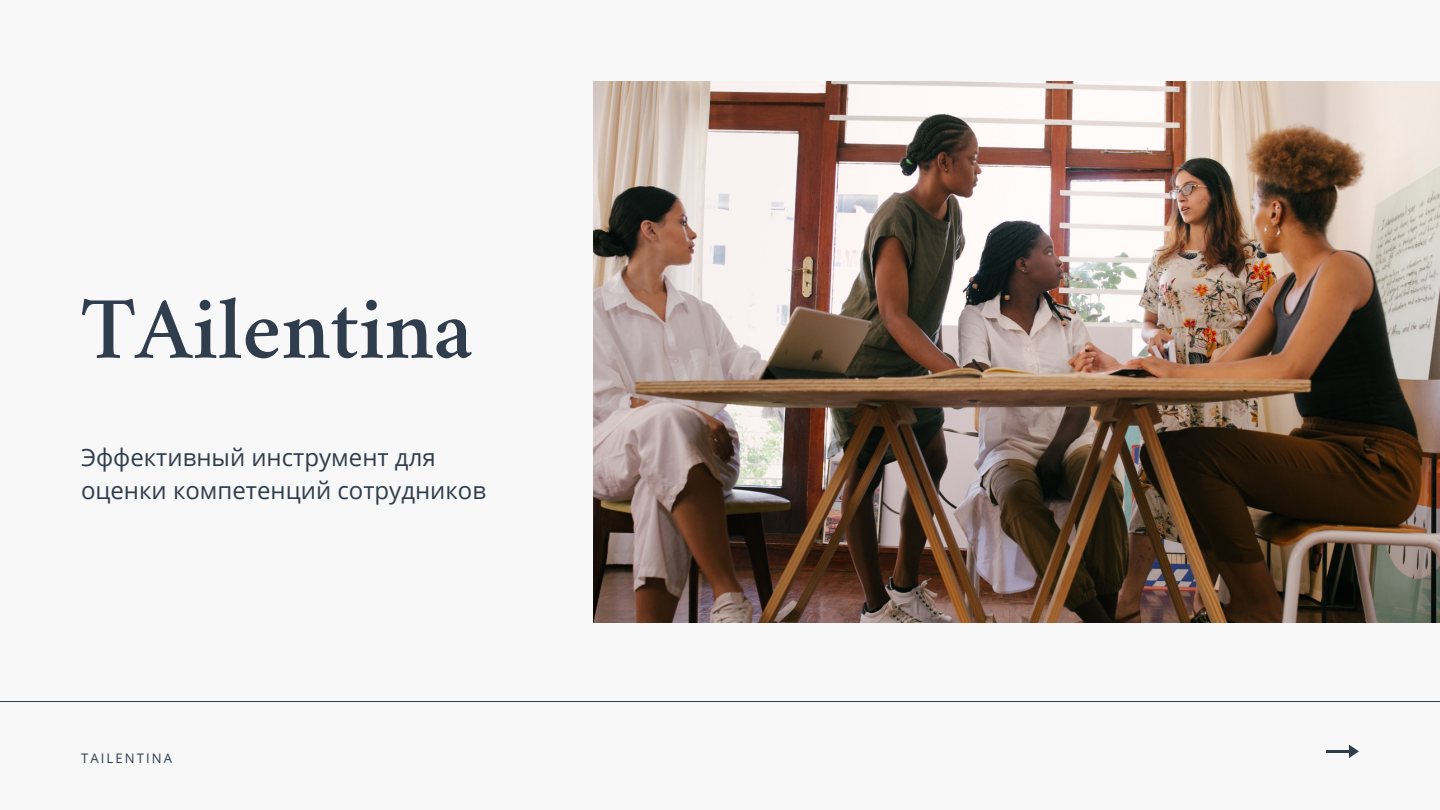
<style>
.page{position:relative;width:1440px;height:810px;background:#f8f8f8}
.page>*{position:absolute;margin:0;border:0;box-sizing:border-box;transform-origin:0 0}
.t1{font:600 89px "Crimson";color:#303d4d}
.t2{font:24px/32.9px "Open Sans";color:#303d4d}
.t3{font:13.1px "Open Sans";letter-spacing:.16em;color:#303d4d}
</style>
<div class="page">
<hr style="left:0;top:701px;width:1440px;height:1px;background:#303d4d">
<hr style="left:1327px;top:750px;width:24px;height:2px;background:#303d4d">
<svg style="left:1349px;top:745px;width:10px;height:13px"></svg>
<img style="left:593px;top:81px;width:847px;height:541px">
<p class="t1" style="left:81px;top:295px;width:393px">TAilentina</p>
<p class="t2" style="left:81px;top:440px;width:407px">Эффективный инструмент для оценки компетенций сотрудников</p>
<p class="t3" style="left:81px;top:749px;width:93px">TAILENTINA</p>
</div>
